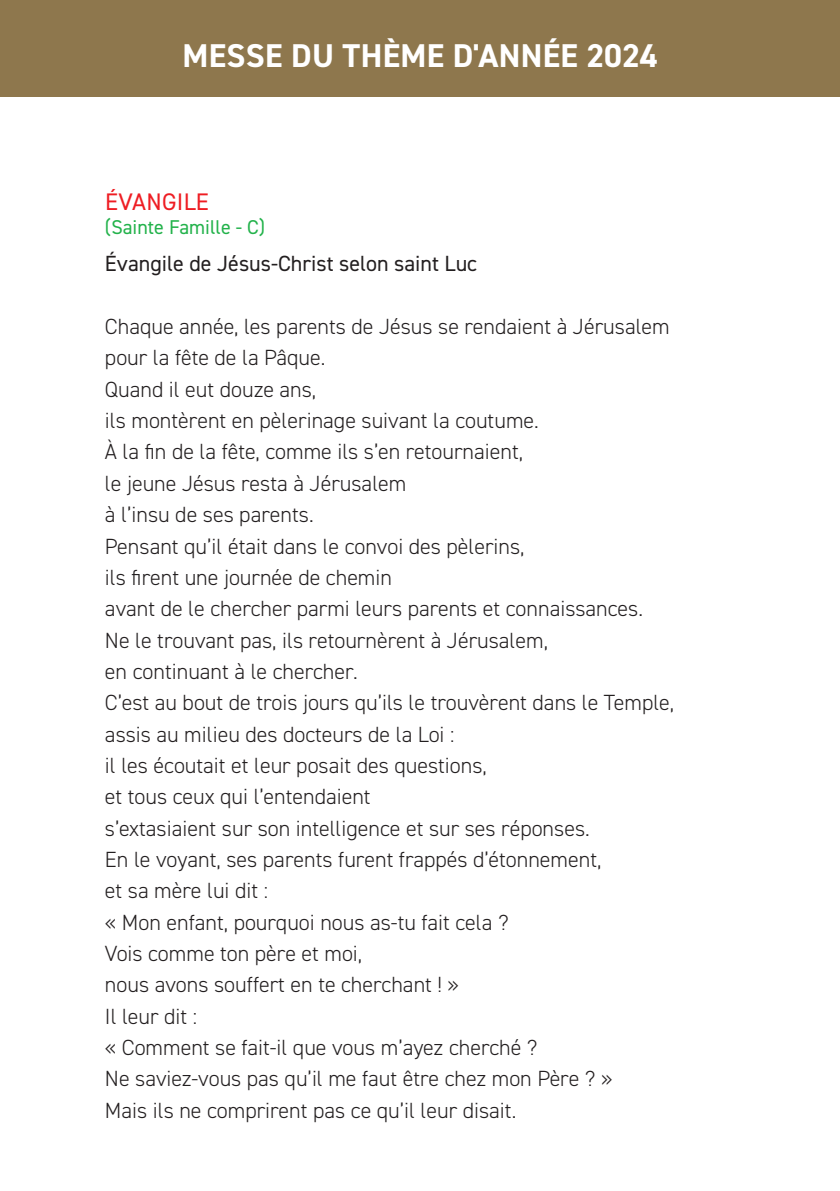
<style>
.page{position:relative;width:840px;height:1191px;background:#fff}
.page>*{position:absolute;margin:0;border:0;box-sizing:border-box;transform-origin:0 0}
.t1{font:700 33px "DIN2014";letter-spacing:.01em;color:#fff}
.t2{font:24px "DIN2014";letter-spacing:.01em;color:#ee1d23}
.t3{font:300 22px "DIN2014";color:#231f20}
.t4{font:22px "DIN2014";color:#231f20}
.t5{font:20px "DIN2014";color:#23b24b}
</style>
<div class="page">
<div style="left:0;top:0;width:839px;height:96px;background:#8e774d"></div>
<p class="t1" style="left:182px;top:34px;width:476px">MESSE DU THÈME D'ANNÉE 2024</p>
<p class="t2" style="left:105px;top:186px;width:105px">ÉVANGILE</p>
<p class="t5" style="left:105px;top:214px;width:161px">(Sainte Famille - C)</p>
<p class="t4" style="left:105px;top:250px;width:373px">Évangile de Jésus-Christ selon saint Luc</p>
<p class="t3" style="left:105px;top:313px;width:566px">Chaque année, les parents de Jésus se rendaient à Jérusalem</p>
<p class="t3" style="left:105px;top:344px;width:222px">pour la fête de la Pâque.</p>
<p class="t3" style="left:105px;top:376px;width:213px">Quand il eut douze ans,</p>
<p class="t3" style="left:105px;top:407px;width:435px">ils montèrent en pèlerinage suivant la coutume.</p>
<p class="t3" style="left:105px;top:438px;width:419px">À la fin de la fête, comme ils s’en retournaient,</p>
<p class="t3" style="left:105px;top:470px;width:303px">le jeune Jésus resta à Jérusalem</p>
<p class="t3" style="left:105px;top:501px;width:210px">à l’insu de ses parents.</p>
<p class="t3" style="left:105px;top:532px;width:421px">Pensant qu’il était dans le convoi des pèlerins,</p>
<p class="t3" style="left:105px;top:564px;width:288px">ils firent une journée de chemin</p>
<p class="t3" style="left:105px;top:595px;width:539px">avant de le chercher parmi leurs parents et connaissances.</p>
<p class="t3" style="left:105px;top:626px;width:444px">Ne le trouvant pas, ils retournèrent à Jérusalem,</p>
<p class="t3" style="left:105px;top:658px;width:254px">en continuant à le chercher.</p>
<p class="t3" style="left:105px;top:689px;width:570px">C’est au bout de trois jours qu’ils le trouvèrent dans le Temple,</p>
<p class="t3" style="left:105px;top:720px;width:351px">assis au milieu des docteurs de la Loi :</p>
<p class="t3" style="left:105px;top:752px;width:383px">il les écoutait et leur posait des questions,</p>
<p class="t3" style="left:105px;top:783px;width:267px">et tous ceux qui l’entendaient</p>
<p class="t3" style="left:105px;top:814px;width:486px">s’extasiaient sur son intelligence et sur ses réponses.</p>
<p class="t3" style="left:105px;top:846px;width:498px">En le voyant, ses parents furent frappés d’étonnement,</p>
<p class="t3" style="left:105px;top:877px;width:164px">et sa mère lui dit :</p>
<p class="t3" style="left:105px;top:908px;width:405px">« Mon enfant, pourquoi nous as-tu fait cela ?</p>
<p class="t3" style="left:105px;top:940px;width:258px">Vois comme ton père et moi,</p>
<p class="t3" style="left:105px;top:971px;width:355px">nous avons souffert en te cherchant ! »</p>
<p class="t3" style="left:105px;top:1002px;width:94px">Il leur dit :</p>
<p class="t3" style="left:105px;top:1034px;width:434px">« Comment se fait-il que vous m’ayez cherché ?</p>
<p class="t3" style="left:105px;top:1065px;width:509px">Ne saviez-vous pas qu’il me faut être chez mon Père ? »</p>
<p class="t3" style="left:105px;top:1096px;width:412px">Mais ils ne comprirent pas ce qu’il leur disait.</p>
</div>
